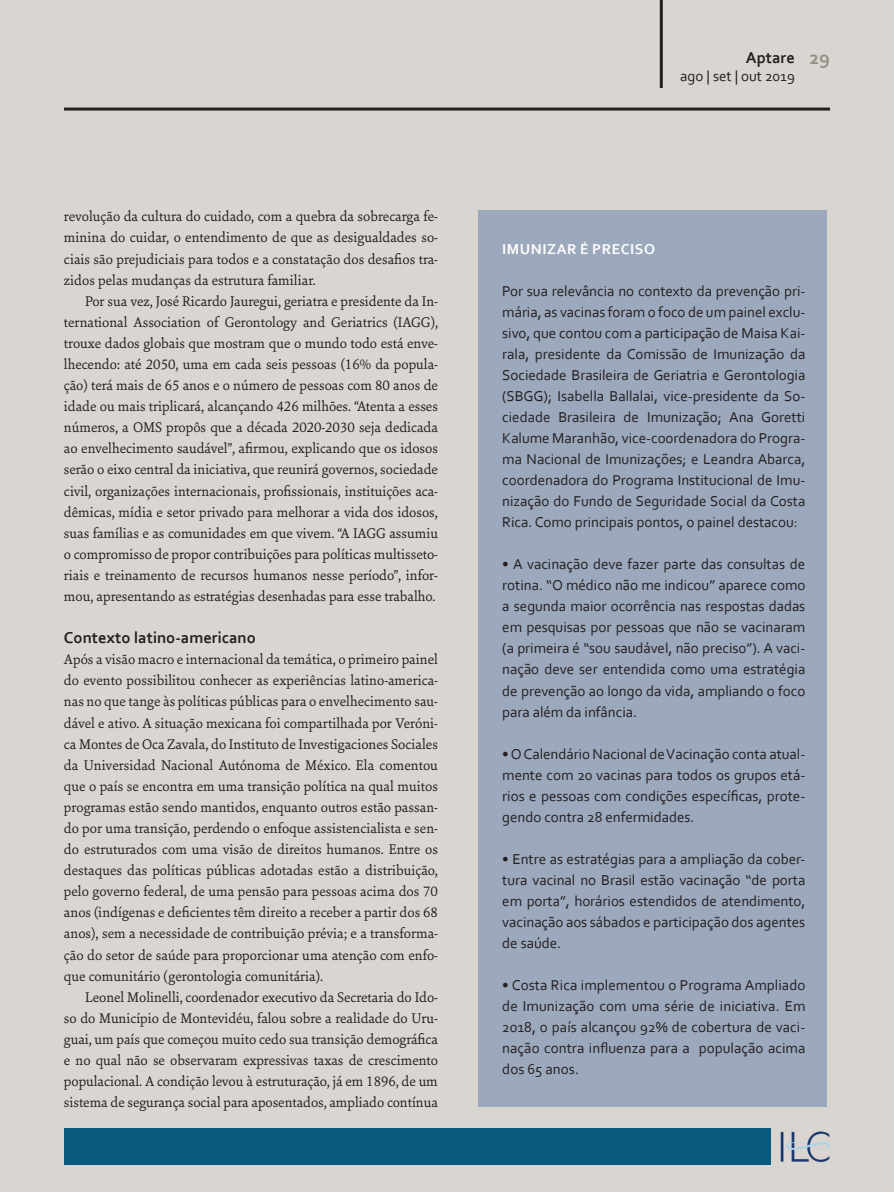
<style>
.page{position:relative;width:894px;height:1192px;background:#fff}
.page>*{position:absolute;margin:0;border:0;box-sizing:border-box;transform-origin:0 0}
.t1{font:700 19.5px "Corbel";color:#968d85}
.Intrtitulo{font:700 16.5px "Corbel";color:#231f20}
.paragrafo_pos-intert{font:15px/21px "Corbel";letter-spacing:-.005em;color:#231f20;text-align:justify}
.paragrafo_normal{font:15px/21.1px "Sina Nova";letter-spacing:-.005em;color:#231f20;text-align:justify}
.paragrafo_pos-intert-2{font:15px/21.1px "Sina Nova";color:#231f20;text-align:justify}
.Primeiro_paragrafo{font:15px/21.1px "Sina Nova";color:#231f20;text-align:justify}
.paragrafo_pos-intert-3{font:700 15px "Corbel";letter-spacing:.035em;color:#fff}
</style>
<div class="page">
<div style="left:0;top:0;width:893px;height:1191px;background:#d9d6d2"></div>
<div style="left:64px;top:1128px;width:706px;height:36px;background:#0a5a7e"></div>
<hr style="left:64px;top:107px;width:765px;height:3px;background:#231f20">
<hr style="left:659px;top:0;width:3px;height:88px;background:#231f20">
<img style="left:780px;top:1131px;width:50px;height:30px">
<div style="left:478px;top:210px;width:348px;height:896px;background:#9ca8bc"></div>
<p class="Primeiro_paragrafo" style="left:64px;top:205px;width:375px">revolução da cultura do cuidado, com a quebra da sobrecarga fe&shy;minina do cuidar, o entendimento de que as desigualdades so&shy;ciais são prejudiciais para todos e a constatação dos desafios tra&shy;zidos pelas mudanças da estrutura familiar.</p>
<p class="paragrafo_normal" style="left:64px;top:290px;width:375px;text-indent:21px">Por sua vez, José Ricardo Jauregui, geriatra e presidente da In&shy;ternational Association of Gerontology and Geriatrics (IAGG), trouxe dados globais que mostram que o mundo todo está enve&shy;lhecendo: até 2050, uma em cada seis pessoas (16% da popula&shy;ção) terá mais de 65 anos e o número de pessoas com 80 anos de idade ou mais triplicará, alcançando 426 milhões. “Atenta a esses números, a OMS propôs que a década 2020-2030 seja dedicada ao envelhecimento saudável”, afirmou, explicando que os idosos serão o eixo central da iniciativa, que reunirá governos, sociedade civil, organizações internacionais, profissionais, instituições aca&shy;dêmicas, mídia e setor privado para melhorar a vida dos idosos, suas famílias e as comunidades em que vivem. “A IAGG assumiu o compromisso de propor contribuições para políticas multisseto&shy;riais e treinamento de recursos humanos nesse período”, infor&shy;mou, apresentando as estratégias desenhadas para esse trabalho.</p>
<p class="Intrtitulo" style="left:64px;top:627px;width:193px">Contexto latino-americano</p>
<p class="paragrafo_pos-intert-2" style="left:64px;top:648px;width:375px">Após a visão macro e internacional da temática, o primeiro painel do evento possibilitou conhecer as experiências latino-america&shy;nas no que tange às políticas públicas para o envelhecimento sau&shy;dável e ativo. A situação mexicana foi compartilhada por Veróni&shy;ca Montes de Oca Zavala, do Instituto de Investigaciones Sociales da Universidad Nacional Autónoma de México. Ela comentou que o país se encontra em uma transição política na qual muitos programas estão sendo mantidos, enquanto outros estão passan&shy;do por uma transição, perdendo o enfoque assistencialista e sen&shy;do estruturados com uma visão de direitos humanos. Entre os destaques das políticas públicas adotadas estão a distribuição, pelo governo federal, de uma pensão para pessoas acima dos 70 anos (indígenas e deficientes têm direito a receber a partir dos 68 anos), sem a necessidade de contribuição prévia; e a transforma&shy;ção do setor de saúde para proporcionar uma atenção com enfo&shy;que comunitário (gerontologia comunitária).</p>
<p class="paragrafo_normal" style="left:64px;top:985px;width:375px;text-indent:21px">Leonel Molinelli, coordenador executivo da Secretaria do Ido&shy;so do Município de Montevidéu, falou sobre a realidade do Uru&shy;guai, um país que começou muito cedo sua transição demográfica e no qual não se observaram expressivas taxas de crescimento populacional. A condição levou à estruturação, já em 1896, de um sistema de segurança social para aposentados, ampliado contínua</p>
<p class="Intrtitulo" style="left:745px;top:47px;width:50px">Aptare</p>
<p class="paragrafo_pos-intert" style="left:680px;top:65px;width:116px">ago | set | out 2019</p>
<h1 class="t1" style="left:809px;top:46px;width:22px">29</h1>
<p class="paragrafo_pos-intert-3" style="left:502px;top:240px;width:154px">IMUNIZAR É PRECISO</p>
<p class="paragrafo_pos-intert" style="left:502px;top:280px;width:304px">Por sua relevância no contexto da prevenção pri&shy;mária, as vacinas foram o foco de um painel exclu&shy;sivo, que contou com a participação de Maisa Kai&shy;rala, presidente da Comissão de Imunização da Sociedade Brasileira de Geriatria e Gerontologia (SBGG); Isabella Ballalai, vice-presidente da So&shy;ciedade Brasileira de Imunização; Ana Goretti Kalume Maranhão, vice-coordenadora do Progra&shy;ma Nacional de Imunizações; e Leandra Abarca, coordenadora do Programa Institucional de Imu&shy;nização do Fundo de Seguridade Social da Costa Rica. Como principais pontos, o painel destacou:</p>
<p class="paragrafo_pos-intert" style="left:502px;top:553px;width:304px">• A vacinação deve fazer parte das consultas de rotina. “O médico não me indicou” aparece como a segunda maior ocorrência nas respostas dadas em pesquisas por pessoas que não se vacinaram (a primeira é “sou saudável, não preciso”). A vaci&shy;nação deve ser entendida como uma estratégia de prevenção ao longo da vida, ampliando o foco para além da infância.</p>
<p class="paragrafo_pos-intert" style="left:502px;top:742px;width:304px">• O Calendário Nacional de Vacinação conta atual&shy;mente com 20 vacinas para todos os grupos etá&shy;rios e pessoas com condições específicas, prote&shy;gendo contra 28 enfermidades.</p>
<p class="paragrafo_pos-intert" style="left:502px;top:847px;width:304px">• Entre as estratégias para a ampliação da cober&shy;tura vacinal no Brasil estão vacinação “de porta em porta”, horários estendidos de atendimento, vacinação aos sábados e participação dos agentes de saúde.</p>
<p class="paragrafo_pos-intert" style="left:502px;top:973px;width:304px">• Costa Rica implementou o Programa Ampliado de Imunização com uma série de iniciativa. Em 2018, o país alcançou 92% de cobertura de vaci&shy;nação contra influenza para a população acima dos 65 anos.</p>
</div>
